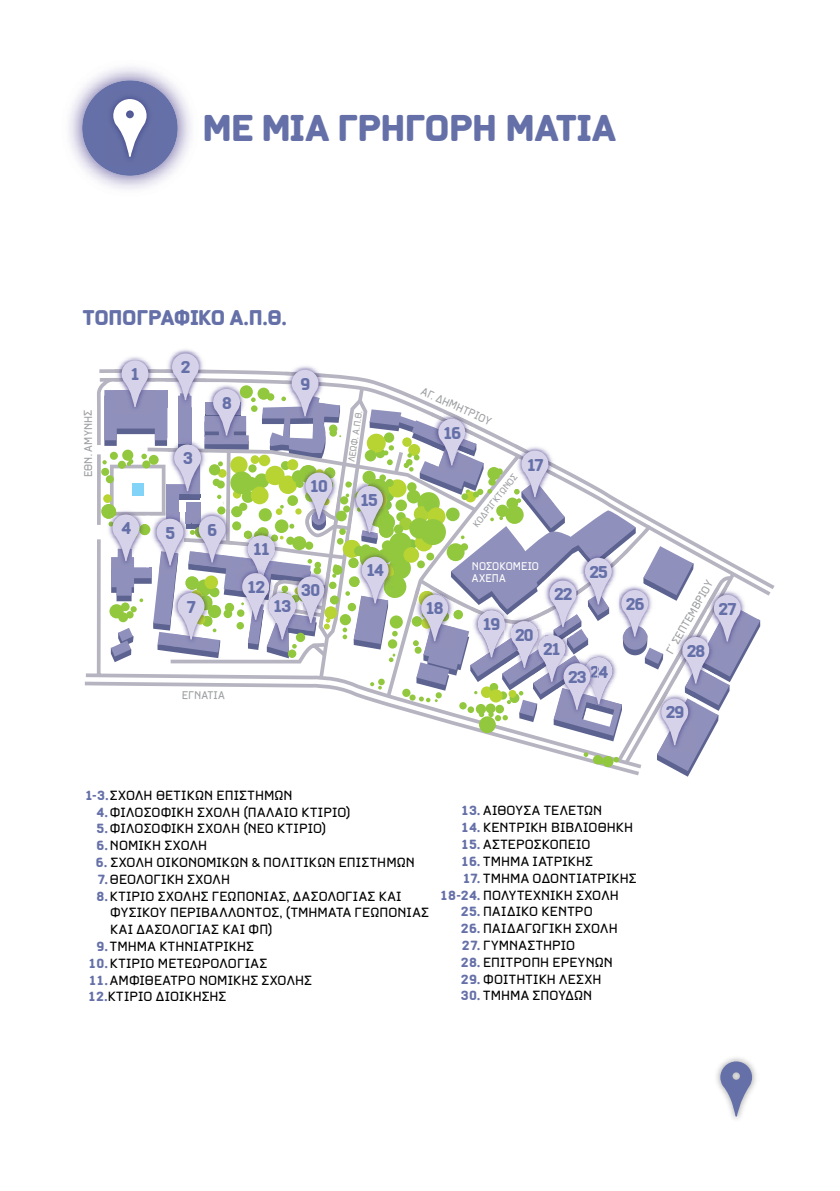
<style>
.page{position:relative;width:840px;height:1191px;background:#fff}
.page>*{position:absolute;margin:0;border:0;box-sizing:border-box;transform-origin:0 0}
.t1{font:700 39.2px "CF Armadillo";letter-spacing:-.015em;color:#6570a8}
.t2{font:700 22.4px "CF Armadillo";letter-spacing:-.01em;color:#6570a8}
.t3{font:700 18px/37.8px "CF Armadillo";letter-spacing:-.15em;color:#6570a8;text-align:center}
.t4{font:700 18px "CF Armadillo";color:#6670a7}
.t5{font:500 14px/16.8px "CF Armadillo";letter-spacing:.015em;color:#000}
.t6{font:500 11.8px "CF Armadillo";letter-spacing:.005em;color:#9d9fa2;scale:.94 1}
.t7{font:500 11.8px/11.8px "CF Armadillo";color:#fff;scale:.94 1}
.t8{font:500 9.8px "CF Armadillo";color:#9d9fa2;scale:.94 1}
.s1{color:#9d9fa1}
.s2{color:#6570a8}
.s3{font-weight:700;color:#6570a8}
</style>
<div class="page">
<img style="left:716px;top:1058px;width:40px;height:61px">
<svg style="left:720px;top:1061px;width:31px;height:56px"></svg>
<svg style="left:84px;top:378px;width:18px;height:308px"></svg>
<img style="left:174px;top:349px;width:22px;height:4px">
<svg style="left:102px;top:353px;width:657px;height:423px"></svg>
<div style="left:82px;top:80px;width:96px;height:96px;background:#6570a8;border-radius:50%"></div>
<img style="left:111px;top:97px;width:38px;height:61px">
<svg style="left:113px;top:99px;width:33px;height:58px"></svg>
<h1 class="t1" style="left:202px;top:105px;width:414px">MΕ ΜΙΑ ΓΡΗΓΟΡΗ ΜΑΤΙΑ</h1>
<h2 class="t2" style="left:83px;top:305px;width:206px">ΤΟΠΟΓΡΑΦΙΚΟ Α.Π.Θ.</h2>
<p class="t6" style="left:81px;top:477px;width:73px;rotate:-90deg">ΕΘΝ. ΑΜΥΝΗΣ</p>
<p class="t3" style="left:130px;top:355px;width:13px">1</p>
<p class="t3" style="left:180px;top:348px;width:13px">2</p>
<p class="t3" style="left:221px;top:383px;width:13px">8</p>
<p class="t3" style="left:300px;top:364px;width:13px">9</p>
<p class="t3" style="left:182px;top:439px;width:13px">3</p>
<p class="t3" style="left:121px;top:509px;width:13px">4</p>
<p class="t3" style="left:165px;top:513px;width:13px">5</p>
<p class="t3" style="left:207px;top:510px;width:13px">6</p>
<p class="t3" style="left:186px;top:587px;width:13px">7</p>
<p class="t3" style="left:309px;top:466px;width:21px">10</p>
<p class="t3" style="left:246px;top:530px;width:26px">11<br>12</p>
<p class="t3" style="left:272px;top:587px;width:21px">13</p>
<p class="t3" style="left:300px;top:570px;width:22px">30</p>
<p class="t8" style="left:345px;top:461px;width:56px;rotate:-81deg">ΛΕΩΦ. Α.Π.Θ.</p>
<p class="t3" style="left:359px;top:480px;width:21px">15</p>
<p class="t3" style="left:365px;top:551px;width:21px">14</p>
<p class="t6" style="left:182px;top:688px;width:47px;rotate:1deg">ΕΓΝΑΤΙΑ</p>
<p class="t6" style="left:424px;top:384px;width:82px;rotate:25deg">ΑΓ. ΔΗΜ<span class="s1">ΗΤΡ</span>ΙΟΥ</p>
<p class="t3" style="left:442px;top:413px;width:21px">16</p>
<p class="t8" style="left:470px;top:522px;width:71px;rotate:-51deg">ΚΟΔΡΙΓΚΤΩΝΟΣ</p>
<p class="t3" style="left:525px;top:445px;width:20px">17</p>
<p class="t3" style="left:425px;top:588px;width:21px">18</p>
<p class="t7" style="left:471px;top:560px;width:73px">NOΣΟΚΟΜΕΙΟ<br>ΑΧΕΠΑ</p>
<p class="t3" style="left:481px;top:604px;width:20px">19</p>
<p class="t3" style="left:514px;top:615px;width:21px">20</p>
<p class="t3" style="left:553px;top:575px;width:21px">22</p>
<p class="t3" style="left:542px;top:629px;width:21px">21</p>
<p class="t3" style="left:588px;top:552px;width:21px">25</p>
<p class="t4" style="left:589px;top:661px;width:21px">2<span class="s2">4</span></p>
<p class="t3" style="left:567px;top:657px;width:21px">23</p>
<p class="t6" style="left:662px;top:650px;width:90px;rotate:-60deg">Γ΄ ΣΕΠΤΕΜΒΡΙΟΥ</p>
<p class="t3" style="left:625px;top:584px;width:21px">26</p>
<p class="t3" style="left:717px;top:589px;width:21px">27</p>
<p class="t3" style="left:686px;top:631px;width:21px">28</p>
<p class="t3" style="left:664px;top:693px;width:21px">29</p>
<p class="t5" style="left:96px;top:786px;width:256px;text-indent:-11px"><span class="s3">1-3.</span> ΣΧΟΛΗ ΘΕΤΙΚΩΝ ΕΠΙΣΤΗΜΩΝ<br><span class="s3">4.</span>ΦΙΛΟΣΟΦΙΚΗ ΣΧΟΛΗ (ΠΑΛAΙΟ ΚΤΙΡΙΟ)<br><span class="s3">5.</span>ΦΙΛΟΣΟΦΙΚΗ ΣΧΟΛΗ (NEΟ ΚΤΙΡΙΟ)<br><span class="s3">6.</span>ΝΟΜΙΚΗ ΣΧΟΛΗ</p>
<p class="t5" style="left:96px;top:853px;width:320px"><span class="s3">6.</span> ΣΧΟΛΗ ΟΙΚΟΝΟΜΙΚΩΝ &amp; ΠΟΛΙΤΙΚΩΝ ΕΠΙΣΤΗΜΩΝ<br><span class="s3">7.</span>ΘΕΟΛΟΓΙΚΗ ΣΧΟΛΗ</p>
<p class="t5" style="left:110px;top:887px;width:320px;text-indent:-14px"><span class="s3">8.</span> ΚΤΙΡΙΟ ΣΧΟΛΗΣ ΓΕΩΠΟΝΙΑΣ, ΔΑΣΟΛΟΓΙΑΣ ΚΑΙ<br>ΦΥΣΙΚΟΥ ΠΕΡΙΒΑΛΛΟΝΤΟΣ, (ΤΜΗΜΑΤΑ ΓΕΩΠΟΝΙΑΣ<br>ΚΑΙ ΔΑΣΟΛΟΓΙΑΣ ΚΑΙ ΦΠ)</p>
<p class="t5" style="left:88px;top:937px;width:225px;text-indent:8px"><span class="s3">9.</span> ΤΜΗΜΑ ΚΤΗΝΙΑΤΡΙΚΗΣ<br><span class="s3">10.</span>ΚΤΙΡΙΟ ΜΕΤΕΩΡΟΛΟΓΙΑΣ<br><span class="s3">11.</span>ΑΜΦΙΘΕΑΤΡΟ ΝΟΜΙΚΗΣ ΣΧΟΛΗΣ<br><span class="s3">12.</span>ΚΤΙΡΙΟ ΔΙΟΙΚΗΣΗΣ</p>
<p class="t5" style="left:460px;top:802px;width:143px"><span class="s3">13.</span> ΑΙΘΟΥΣΑ ΤΕΛΕΤΩΝ</p>
<p class="t5" style="left:460px;top:819px;width:173px"><span class="s3">14.</span> ΚΕΝΤΡΙΚΗ ΒΙΒΛΙΟΘΗΚΗ</p>
<p class="t5" style="left:460px;top:835px;width:131px"><span class="s3">15.</span> ΑΣΤΕΡΟΣΚΟΠΕΙΟ</p>
<p class="t5" style="left:460px;top:852px;width:134px"><span class="s3">16.</span> ΤΜΗΜΑ ΙAΤΡΙΚΗΣ</p>
<p class="t5" style="left:439px;top:869px;width:198px;text-indent:22px"><span class="s3">17.</span> ΤΜΗΜΑ ΟΔΟΝΤΙΑΤΡΙΚΗΣ<br><span class="s3">18-24.</span> ΠΟΛΥΤΕΧΝΙKH ΣΧΟΛΗ</p>
<p class="t5" style="left:460px;top:903px;width:134px"><span class="s3">25.</span> ΠΑΙΔΙΚΟ ΚΕΝΤΡΟ</p>
<p class="t5" style="left:460px;top:919px;width:159px"><span class="s3">26.</span> ΠΑΙΔΑΓΩΓΙΚΗ ΣΧΟΛΗ</p>
<p class="t5" style="left:461px;top:936px;width:115px"><span class="s3">27.</span> ΓΥΜΝΑΣΤΗΡΙΟ</p>
<p class="t5" style="left:460px;top:953px;width:154px"><span class="s3">28.</span> ΕΠΙΤΡΟΠΗ ΕΡΕΥΝΩΝ</p>
<p class="t5" style="left:460px;top:970px;width:142px"><span class="s3">29.</span> ΦΟΙΤΗΤΙΚΗ ΛΕΣΧΗ</p>
<p class="t5" style="left:460px;top:987px;width:133px"><span class="s3">30.</span> ΤΜΗΜΑ ΣΠΟΥΔΩΝ</p>
</div>
